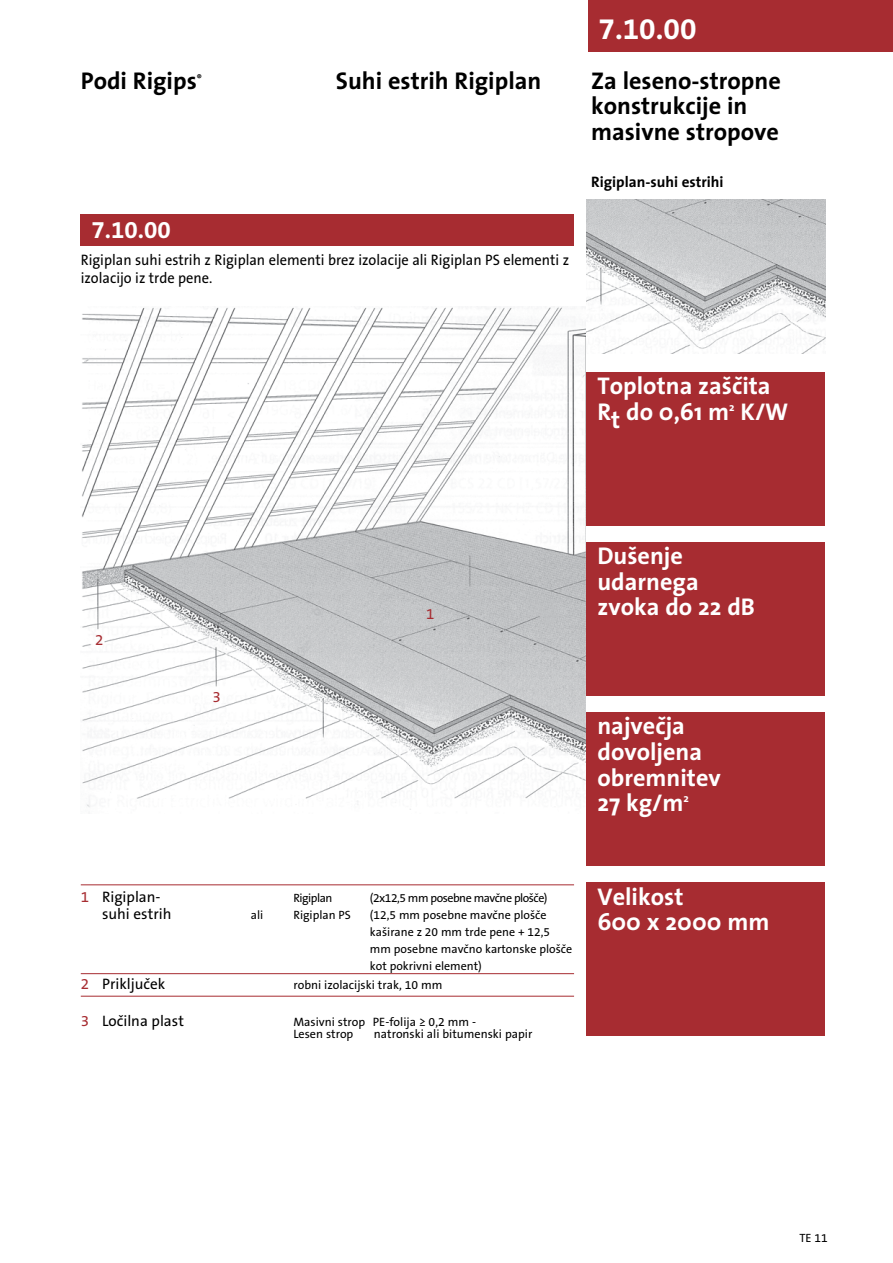
<style>
.page{position:relative;width:893px;height:1263px;background:#fff}
.page>*{position:absolute;margin:0;border:0;box-sizing:border-box;transform-origin:0 0}
.t1{font:700 30px "The Sans B7";color:#fff}
.t2{font:24.3px/25.5px "The San Bol Pla";color:#fff}
.t3{font:24.3px/25.5px "The San Bol Pla";color:#000}
.t4{font:700 24.3px "The Sans B7";color:#fff}
.t5{font:15.15px/18.1px "The Sans B5 Plain";color:#000;scale:.95 1}
.t6{font:15.15px "The Sans B5 Plain";color:#000}
.t7{font:15.15px "The San Bol Pla";color:#000}
.t8{font:15.15px "The Sans B5 Plain";color:#a72c31}
.t9{font:12.15px/12px "The Sans B5 Plain";color:#000}
.t10{font:12px/17px "The Sans B5 Plain";color:#000}
.t11{font:12px "The Sans B5 Plain";letter-spacing:-.04em;color:#000}
.t12{font:9px "The San Bol Pla";color:#000}
.s1{color:#a72c31}
</style>
<div class="page">
<div style="left:588px;top:0;width:305px;height:51px;background:#a72c31"></div>
<div style="left:587px;top:372px;width:238px;height:153px;background:#a72c31"></div>
<div style="left:587px;top:542px;width:238px;height:153px;background:#a72c31"></div>
<div style="left:587px;top:712px;width:238px;height:153px;background:#a72c31"></div>
<div style="left:587px;top:882px;width:238px;height:153px;background:#a72c31"></div>
<div style="left:81px;top:214px;width:493px;height:32px;background:#a72c31"></div>
<hr style="left:81px;top:884px;width:493px;height:1px;background:#a72c31">
<hr style="left:81px;top:973px;width:493px;height:1px;background:#a72c31">
<hr style="left:81px;top:996px;width:493px;height:1px;background:#a72c31">
<img style="left:82px;top:306px;width:503px;height:504px">
<img style="left:587px;top:200px;width:238px;height:153px">
<h1 class="t1" style="left:598px;top:11px;width:99px">7.10.00</h1>
<h2 class="t3" style="left:81px;top:68px;width:118px">Podi Rigips</h2>
<p class="t12" style="left:197px;top:73px;width:7px">®</p>
<h2 class="t3" style="left:336px;top:68px;width:207px">Suhi estrih Rigiplan</h2>
<h2 class="t3" style="left:591px;top:68px;width:191px">Za leseno-stropne konstrukcije in masivne stropove</h2>
<p class="t7" style="left:591px;top:173px;width:134px">Rigiplan-suhi estrihi</p>
<h2 class="t4" style="left:91px;top:215px;width:81px">7.10.00</h2>
<p class="t5" style="left:81px;top:251px;width:516px">Rigiplan suhi estrih z Rigiplan elementi brez izolacije ali Rigiplan PS elementi z izolacijo iz trde pene.</p>
<h2 class="t2" style="left:597px;top:373px;width:192px">Toplotna zaščita<br>Rt do 0,61 m<sup>2</sup> K/W</h2>
<p class="t8" style="left:95px;top:630px;width:10px">2</p>
<p class="t8" style="left:213px;top:688px;width:10px">3</p>
<p class="t8" style="left:426px;top:605px;width:10px">1</p>
<h2 class="t2" style="left:597px;top:544px;width:159px">Dušenje udarnega zvoka do 22 dB</h2>
<h2 class="t2" style="left:597px;top:714px;width:125px">največja dovoljena obremnitev<br>27 kg/m<sup>2</sup></h2>
<p class="t6" style="left:81px;top:888px;width:81px"><span class="s1">1</span> Rigiplan-</p>
<p class="t11" style="left:293px;top:891px;width:40px">Rigiplan</p>
<p class="t11" style="left:370px;top:891px;width:179px">(2x12,5 mm posebne mavčne plošče)</p>
<p class="t6" style="left:102px;top:905px;width:71px">suhi estrih</p>
<p class="t10" style="left:251px;top:907px;width:14px">ali</p>
<p class="t10" style="left:293px;top:907px;width:59px">Rigiplan PS</p>
<p class="t10" style="left:370px;top:907px;width:204px">(12,5 mm posebne mavčne plošče kaširane z 20 mm trde pene + 12,5 mm posebne mavčno kartonske plošče kot pokrivni element)</p>
<p class="t6" style="left:81px;top:975px;width:86px"><span class="s1">2</span> Priključek</p>
<p class="t9" style="left:293px;top:979px;width:150px">robni izolacijski trak, 10 mm</p>
<p class="t6" style="left:81px;top:1012px;width:105px"><span class="s1">3</span> Ločilna plast</p>
<p class="t9" style="left:293px;top:1016px;width:184px">Masivni strop PE-folija ≥ 0,2 mm -<br>Lesen strop</p>
<p class="t9" style="left:374px;top:1028px;width:160px">natronski ali bitumenski papir</p>
<h2 class="t2" style="left:597px;top:884px;width:173px">Velikost<br>600 x 2000 mm</h2>
<p class="t10" style="left:799px;top:1229px;width:30px">TE 11</p>
</div>
